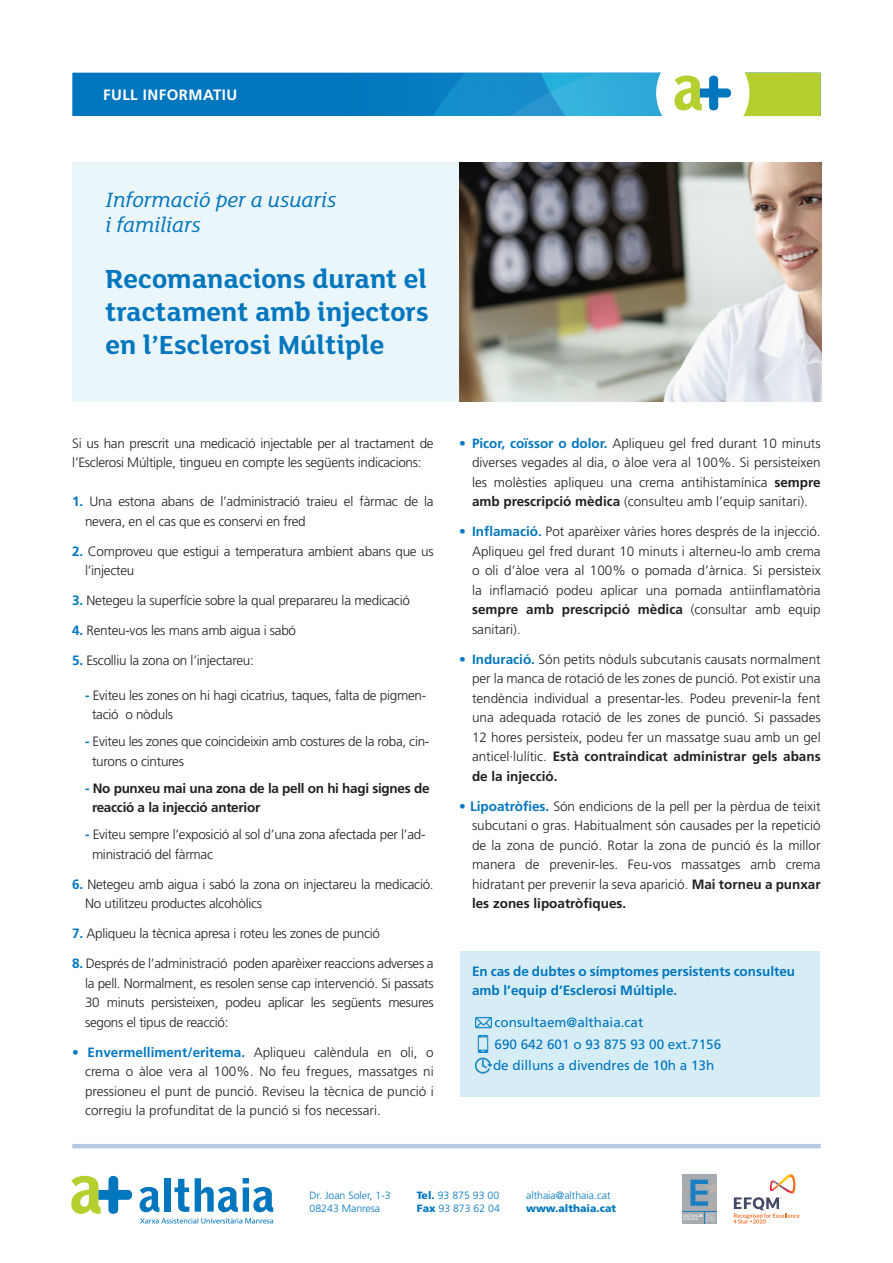
<style>
.page{position:relative;width:893px;height:1263px;background:#fff}
.page>*{position:absolute;margin:0;border:0;box-sizing:border-box;transform-origin:0 0}
.t1{font:700 28.5px/33px "FS Lola";color:#0076be;text-align:justify}
.t2{font:italic 22.5px/25.5px "FS Lola";color:#0076be}
.t3{font:700 15px "Frutiger LT Std";letter-spacing:.03em;color:#fff}
.t4{font:300 13.5px/19.5px "Frutiger LT Std";letter-spacing:-.02em;color:#231f20;text-align:justify}
.t5{font:13.5px "Frutiger LT Std";color:#0076be}
.t6{font:700 13.5px/19.5px "Frutiger LT Std";color:#0076be}
.t7{font:700 13.5px "Frutiger LT Std";letter-spacing:-.02em;color:#231f20}
.t8{font:300 10.5px "Frutiger LT Std";color:#0076be}
.t9{font:900 10.5px "Frutiger LT Std";color:#0076be}
.s1{font-weight:700;color:#0076be}
.s2{color:#0076be}
.s3{font-weight:700}
.s4{font-weight:900}
</style>
<div class="page">
<div style="left:460px;top:951px;width:360px;height:145px;background:#d6edf6"></div>
<div style="left:72px;top:73px;width:749px;height:43px;background:#0076be"></div>
<svg style="left:433px;top:73px;width:388px;height:43px"></svg>
<hr style="left:72px;top:1144px;width:749px;height:4px;background:#b5c8e6">
<div style="left:72px;top:162px;width:411px;height:240px;background:#ebf6fa"></div>
<img style="left:460px;top:162px;width:361px;height:240px">
<img style="left:475px;top:1017px;width:16px;height:12px">
<img style="left:477px;top:1036px;width:12px;height:17px">
<img style="left:475px;top:1058px;width:16px;height:16px">
<svg style="left:71px;top:1176px;width:61px;height:38px"></svg>
<svg style="left:140px;top:1187px;width:19px;height:25px"></svg>
<div style="left:164px;top:1178px;width:7px;height:33px;background:#0076be"></div>
<svg style="left:175px;top:1179px;width:14px;height:33px"></svg>
<svg style="left:195px;top:1178px;width:78px;height:34px"></svg>
<svg style="left:140px;top:1218px;width:133px;height:5px"></svg>
<div style="left:682px;top:1174px;width:35px;height:49px;background:#a6abb0"></div>
<hr style="left:682px;top:1211px;width:35px;height:1px;background:#1b7dc2">
<svg style="left:683px;top:1179px;width:34px;height:44px"></svg>
<svg style="left:733px;top:1174px;width:66px;height:49px"></svg>
<p class="t3" style="left:103px;top:86px;width:136px">FULL INFORMATIU</p>
<p class="t2" style="left:106px;top:186px;width:232px">Informació per a usuaris i familiars</p>
<p class="t1" style="left:106px;top:261px;width:325px">Recomanacions durant el tractament amb injectors en l’Esclerosi Múltiple</p>
<p class="t4" style="left:72px;top:434px;width:363px">Si us han prescrit una medicació injectable per al tractament de l’Esclerosi Múltiple, tingueu en compte les següents indicacions:</p>
<p class="t4" style="left:85px;top:492px;width:350px;text-indent:-13px"><span class="s1">1.</span> Una estona abans de l’administració traieu el fàrmac de la nevera, en el cas que es conservi en fred</p>
<p class="t4" style="left:85px;top:542px;width:350px;text-indent:-13px"><span class="s1">2.</span> Comproveu que estigui a temperatura ambient abans que us l’injecteu</p>
<p class="t4" style="left:72px;top:591px;width:339px"><span class="s1">3.</span> Netegeu la superfície sobre la qual preparareu la medicació</p>
<p class="t4" style="left:72px;top:621px;width:225px"><span class="s1">4.</span> Renteu-vos les mans amb aigua i sabó</p>
<p class="t4" style="left:72px;top:651px;width:183px"><span class="s1">5.</span> Escolliu la zona on l’injectareu:</p>
<p class="t4" style="left:85px;top:686px;width:343px"><span class="s1">-</span> Eviteu les zones on hi hagi cicatrius, taques, falta de pigmen-</p>
<p class="t4" style="left:92px;top:705px;width:83px">tació o nòduls</p>
<p class="t4" style="left:85px;top:732px;width:346px"><span class="s1">-</span> Eviteu les zones que coincideixin amb costures de la roba, cin-</p>
<p class="t4" style="left:92px;top:752px;width:93px">turons o cintures</p>
<p class="t7" style="left:85px;top:780px;width:346px"><span class="s2">-</span> No punxeu mai una zona de la pell on hi hagi signes de</p>
<p class="t7" style="left:92px;top:800px;width:170px">reacció a la injecció anterior</p>
<p class="t4" style="left:85px;top:825px;width:342px"><span class="s1">-</span> Eviteu sempre l’exposició al sol d’una zona afectada per l’ad-</p>
<p class="t4" style="left:92px;top:845px;width:123px">ministració del fàrmac</p>
<p class="t4" style="left:85px;top:875px;width:350px;text-indent:-13px"><span class="s1">6.</span> Netegeu amb aigua i sabó la zona on injectareu la medicació.<br>No utilitzeu productes alcohòlics</p>
<p class="t4" style="left:72px;top:924px;width:309px"><span class="s1">7.</span> Apliqueu la tècnica apresa i roteu les zones de punció</p>
<p class="t4" style="left:85px;top:954px;width:350px;text-indent:-13px"><span class="s1">8.</span> Després de l’administració poden aparèixer reaccions adverses a la pell. Normalment, es resolen sense cap intervenció. Si passats 30 minuts persisteixen, podeu aplicar les següents mesures segons el tipus de reacció:</p>
<p class="t4" style="left:85px;top:1043px;width:350px;text-indent:-13px"><span class="s2">•</span> <span class="s1">Envermelliment/eritema.</span> Apliqueu calèndula en oli, o crema o àloe vera al 100%. No feu fregues, massatges ni pressioneu el punt de punció. Reviseu la tècnica de punció i corregiu la profunditat de la punció si fos necessari.</p>
<p class="t4" style="left:472px;top:434px;width:350px;text-indent:-13px"><span class="s2">•</span> <span class="s1">Picor, coïssor o dolor.</span> Apliqueu gel fred durant 10 minuts diverses vegades al dia, o àloe vera al 100%. Si persisteixen les molèsties apliqueu una crema antihistamínica <span class="s3">sempre amb prescripció mèdica</span> (consulteu amb l’equip sanitari).</p>
<p class="t4" style="left:472px;top:522px;width:350px;text-indent:-13px"><span class="s2">•</span> <span class="s1">Inflamació.</span> Pot aparèixer vàries hores després de la injecció.<br>Apliqueu gel fred durant 10 minuts i alterneu-lo amb crema o oli d’àloe vera al 100% o pomada d’àrnica. Si persisteix la inflamació podeu aplicar una pomada antiinflamatòria <span class="s3">sempre amb prescripció mèdica</span> (consultar amb equip sanitari).</p>
<p class="t4" style="left:472px;top:650px;width:350px;text-indent:-13px"><span class="s2">•</span> <span class="s1">Induració.</span> Són petits nòduls subcutanis causats normalment per la manca de rotació de les zones de punció. Pot existir una tendència individual a presentar-les. Podeu prevenir-la fent una adequada rotació de les zones de punció. Si passades 12 hores persisteix, podeu fer un massatge suau amb un gel anticel·lulític. <span class="s3">Està contraindicat administrar gels abans de la injecció.</span></p>
<p class="t4" style="left:472px;top:797px;width:350px;text-indent:-13px"><span class="s2">•</span> <span class="s1">Lipoatròfies.</span> Són endicions de la pell per la pèrdua de teixit subcutani o gras. Habitualment són causades per la repetició de la zona de punció. Rotar la zona de punció és la millor manera de prevenir-les. Feu-vos massatges amb crema hidratant per prevenir la seva aparició. <span class="s3">Mai torneu a punxar les zones lipoatròfiques.</span></p>
<p class="t6" style="left:472px;top:961px;width:325px">En cas de dubtes o símptomes persistents consulteu amb l’equip d’Esclerosi Múltiple.</p>
<p class="t5" style="left:494px;top:1014px;width:150px">consultaem@althaia.cat</p>
<p class="t5" style="left:494px;top:1037px;width:228px">690 642 601 o 93 875 93 00 ext.7156</p>
<p class="t5" style="left:493px;top:1058px;width:223px">de dilluns a divendres de 10h a 13h</p>
<p class="t8" style="left:310px;top:1189px;width:83px">Dr. Joan Soler, 1-3</p>
<p class="t8" style="left:310px;top:1202px;width:72px">08243 Manresa</p>
<p class="t8" style="left:417px;top:1189px;width:84px"><span class="s4">Tel.</span> 93 875 93 00</p>
<p class="t8" style="left:417px;top:1202px;width:85px"><span class="s4">Fax</span> 93 873 62 04</p>
<p class="t8" style="left:526px;top:1189px;width:86px">althaia@althaia.cat</p>
<p class="t9" style="left:526px;top:1202px;width:92px">www.althaia.cat</p>
</div>
